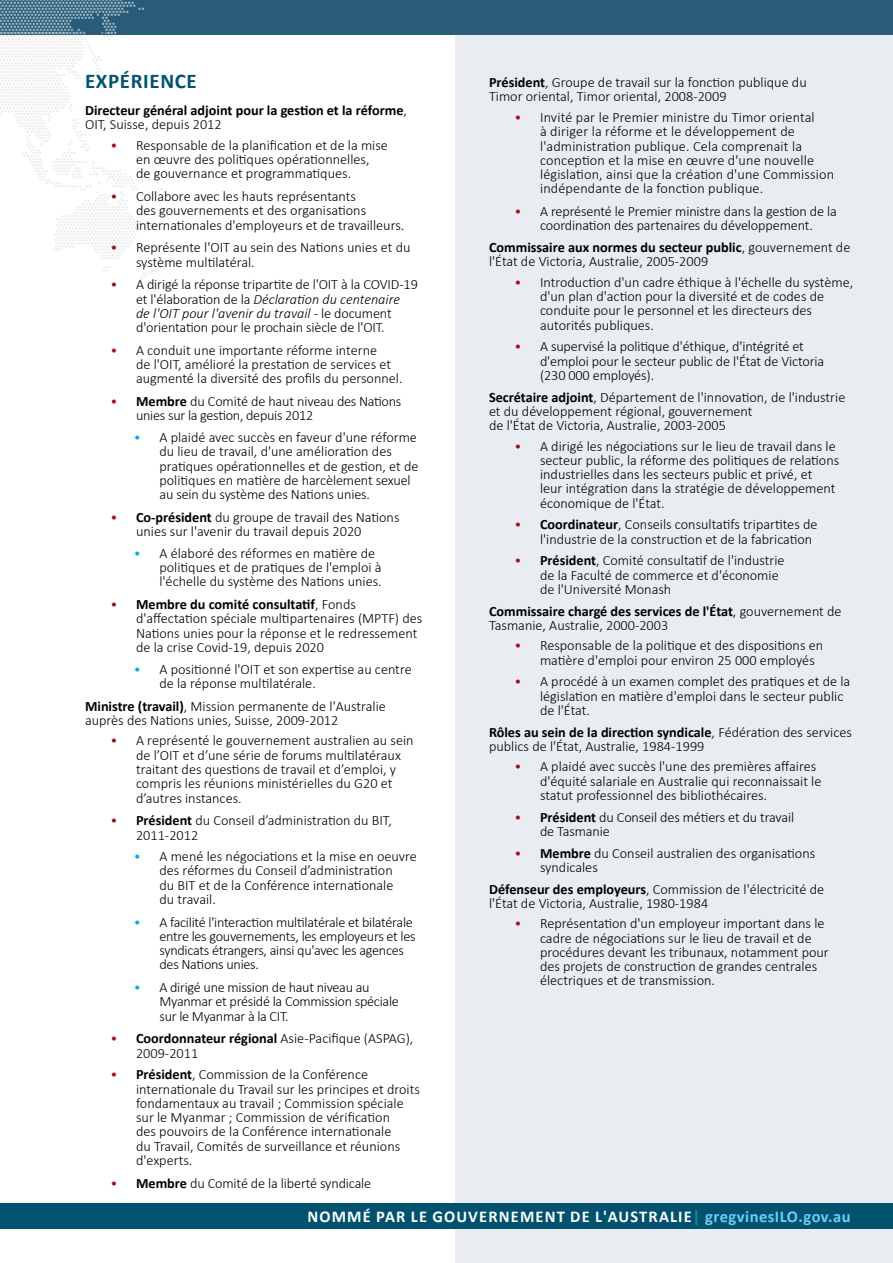
<style>
.page{position:relative;width:893px;height:1263px;background:#fff}
.page>*{position:absolute;margin:0;border:0;box-sizing:border-box;transform-origin:0 0}
.t1{font:700 21px "Calibri";letter-spacing:.03em;color:#00526e}
.t2{font:700 16.5px "Calibri";letter-spacing:.07em;color:#fff}
.t3{font:300 14.25px/14.2px "Calibri";color:#000}
.t4{font:300 14.25px/14.2px "Calibri";letter-spacing:-.02em;color:#000}
.t5{font:700 14.25px/14.2px "Calibri";color:#000}
.s1{font-weight:300}
.s2{color:#9c1519}
.s3{font-style:italic}
.s4{font-weight:700}
.s5{color:#00aeef}
.s6{color:#2281a8}
.s7{color:#6dcff6}
</style>
<div class="page">
<div style="left:455px;top:30px;width:438px;height:1233px;background:#e9ecf0"></div>
<div style="left:0;top:0;width:893px;height:34px;background:#285c78"></div>
<div style="left:0;top:1203px;width:893px;height:26px;background:#00526e"></div>
<svg style="left:0;top:0;width:175px;height:281px"></svg>
<p class="t1" style="left:85px;top:68px;width:113px">EXPÉRIENCE</p>
<p class="t5" style="left:85px;top:103px;width:324px">Directeur général adjoint pour la gestion et la réforme<span class="s1">,<br>OIT, Suisse, depuis 2012</span></p>
<p class="t3" style="left:136px;top:138px;width:253px;text-indent:-26px"><span class="s2">•</span> Responsable de la planification et de la mise en œuvre des politiques opérationnelles,<br>de gouvernance et programmatiques.</p>
<p class="t3" style="left:136px;top:189px;width:270px;text-indent:-26px"><span class="s2">•</span> Collabore avec les hauts représentants<br>des gouvernements et des organisations internationales d'employeurs et de travailleurs.</p>
<p class="t3" style="left:136px;top:240px;width:276px;text-indent:-26px"><span class="s2">•</span> Représente l'OIT au sein des Nations unies et du système multilatéral.</p>
<p class="t3" style="left:111px;top:277px;width:309px;text-align:center"><span class="s2">•</span> A dirigé la réponse tripartite de l'OIT à la COVID-19 et l'élaboration de la <span class="s3">Déclaration du centenaire<br>de l'OIT pour l'avenir du travail</span> - le document d'orientation pour le prochain siècle de l'OIT.</p>
<p class="t3" style="left:136px;top:343px;width:268px;text-indent:-26px"><span class="s2">•</span> A conduit une importante réforme interne<br>de l'OIT, amélioré la prestation de services et augmenté la diversité des profils du personnel.</p>
<p class="t4" style="left:136px;top:394px;width:267px;text-indent:-26px"><span class="s2">•</span> <span class="s4">Membre</span> du Comité de haut niveau des Nations unies sur la gestion, depuis 2012</p>
<p class="t3" style="left:159px;top:430px;width:261px;text-indent:-26px"><span class="s5">•</span> A plaidé avec succès en faveur d'une réforme du lieu de travail, d'une amélioration des pratiques opérationnelles et de gestion, et de politiques en matière de harcèlement sexuel au sein du système des Nations unies.</p>
<p class="t3" style="left:136px;top:510px;width:265px;text-indent:-26px"><span class="s2">•</span> <span class="s4">Co-président</span> du groupe de travail des Nations unies sur l'avenir du travail depuis 2020</p>
<p class="t3" style="left:159px;top:546px;width:224px;text-indent:-26px"><span class="s5">•</span> A élaboré des réformes en matière de politiques et de pratiques de l'emploi à l'échelle du système des Nations unies.</p>
<p class="t3" style="left:136px;top:597px;width:288px;text-indent:-26px"><span class="s2">•</span> <span class="s4">Membre du comité consultatif</span>, Fonds d'affectation spéciale multipartenaires (MPTF) des Nations unies pour la réponse et le redressement de la crise Covid-19, depuis 2020</p>
<p class="t3" style="left:159px;top:662px;width:254px;text-indent:-26px"><span class="s5">•</span> A positionné l'OIT et son expertise au centre de la réponse multilatérale.</p>
<p class="t3" style="left:85px;top:699px;width:302px"><span class="s4">Ministre (travail)</span>, Mission permanente de l'Australie auprès des Nations unies, Suisse, 2009-2012</p>
<p class="t3" style="left:136px;top:733px;width:279px;text-indent:-26px"><span class="s2">•</span> A représenté le gouvernement australien au sein de l’OIT et d’une série de forums multilatéraux traitant des questions de travail et d’emploi, y compris les réunions ministérielles du G20 et d’autres instances.</p>
<p class="t3" style="left:136px;top:813px;width:257px;text-indent:-26px"><span class="s2">•</span> <span class="s4">Président</span> du Conseil d’administration du BIT,<br>2011-2012</p>
<p class="t3" style="left:159px;top:849px;width:259px;text-indent:-26px"><span class="s5">•</span> A mené les négociations et la mise en oeuvre des réformes du Conseil d’administration<br>du BIT et de la Conférence internationale<br>du travail.</p>
<p class="t4" style="left:159px;top:915px;width:258px;text-indent:-26px"><span class="s5">•</span> A facilité l'interaction multilatérale et bilatérale entre les gouvernements, les employeurs et les syndicats étrangers, ainsi qu'avec les agences des Nations unies.</p>
<p class="t4" style="left:159px;top:980px;width:241px;text-indent:-26px"><span class="s5">•</span> A dirigé une mission de haut niveau au<br>Myanmar et présidé la Commission spéciale sur le Myanmar à la CIT.</p>
<p class="t3" style="left:136px;top:1031px;width:279px;text-indent:-26px"><span class="s2">•</span> <span class="s4">Coordonnateur régional</span> Asie-Pacifique (ASPAG),<br>2009-2011</p>
<p class="t3" style="left:136px;top:1067px;width:285px;text-indent:-26px"><span class="s2">•</span> <span class="s4">Président</span>, Commission de la Conférence internationale du Travail sur les principes et droits fondamentaux au travail ; Commission spéciale sur le Myanmar ; Commission de vérification<br>des pouvoirs de la Conférence internationale<br>du Travail, Comités de surveillance et réunions d'experts.</p>
<p class="t3" style="left:111px;top:1176px;width:262px"><span class="s2">•</span> <span class="s4">Membre</span> du Comité de la liberté syndicale</p>
<p class="t2" style="left:307px;top:1206px;width:545px">NOMMÉ PAR LE GOUVERNEMENT DE L'AUSTRALIE<span class="s6">|</span> <span class="s7">gregvinesILO.gov.au</span></p>
<p class="t3" style="left:489px;top:75px;width:319px"><span class="s4">Président</span>, Groupe de travail sur la fonction publique du<br>Timor oriental, Timor oriental, 2008-2009</p>
<p class="t3" style="left:540px;top:110px;width:296px;text-indent:-26px"><span class="s2">•</span> Invité par le Premier ministre du Timor oriental<br>à diriger la réforme et le développement de l'administration publique. Cela comprenait la conception et la mise en œuvre d'une nouvelle législation, ainsi que la création d'une Commission indépendante de la fonction publique.</p>
<p class="t3" style="left:514px;top:204px;width:324px;text-align:center"><span class="s2">•</span> A représenté le Premier ministre dans la gestion de la coordination des partenaires du développement.</p>
<p class="t3" style="left:489px;top:240px;width:363px"><span class="s4">Commissaire aux normes du secteur public</span>, gouvernement de l'État de Victoria, Australie, 2005-2009</p>
<p class="t3" style="left:540px;top:275px;width:315px;text-indent:-26px"><span class="s2">•</span> Introduction d'un cadre éthique à l'échelle du système, d'un plan d'action pour la diversité et de codes de conduite pour le personnel et les directeurs des autorités publiques.</p>
<p class="t3" style="left:540px;top:339px;width:286px;text-indent:-26px"><span class="s2">•</span> A supervisé la politique d'éthique, d'intégrité et d'emploi pour le secteur public de l'État de Victoria (230 000 employés).</p>
<p class="t3" style="left:489px;top:390px;width:358px"><span class="s4">Secrétaire adjoint</span>, Département de l'innovation, de l'industrie et du développement régional, gouvernement<br>de l'État de Victoria, Australie, 2003-2005</p>
<p class="t3" style="left:540px;top:439px;width:301px;text-indent:-26px"><span class="s2">•</span> A dirigé les négociations sur le lieu de travail dans le secteur public, la réforme des politiques de relations industrielles dans les secteurs public et privé, et<br>leur intégration dans la stratégie de développement économique de l'État.</p>
<p class="t3" style="left:540px;top:517px;width:279px;text-indent:-26px"><span class="s2">•</span> <span class="s4">Coordinateur</span>, Conseils consultatifs tripartites de l'industrie de la construction et de la fabrication</p>
<p class="t3" style="left:540px;top:553px;width:246px;text-indent:-26px"><span class="s2">•</span> <span class="s4">Président</span>, Comité consultatif de l'industrie de la Faculté de commerce et d'économie de l'Université Monash</p>
<p class="t3" style="left:489px;top:604px;width:354px"><span class="s4">Commissaire chargé des services de l'État</span>, gouvernement de<br>Tasmanie, Australie, 2000-2003</p>
<p class="t3" style="left:540px;top:638px;width:285px;text-indent:-26px"><span class="s2">•</span> Responsable de la politique et des dispositions en matière d'emploi pour environ 25 000 employés</p>
<p class="t3" style="left:540px;top:674px;width:312px;text-indent:-26px"><span class="s2">•</span> A procédé à un examen complet des pratiques et de la législation en matière d'emploi dans le secteur public de l'État.</p>
<p class="t3" style="left:489px;top:725px;width:364px"><span class="s4">Rôles au sein de la direction syndicale</span>, Fédération des services publics de l'État, Australie, 1984-1999</p>
<p class="t3" style="left:540px;top:759px;width:283px;text-indent:-26px"><span class="s2">•</span> A plaidé avec succès l'une des premières affaires d'équité salariale en Australie qui reconnaissait le statut professionnel des bibliothécaires.</p>
<p class="t3" style="left:540px;top:810px;width:256px;text-indent:-26px"><span class="s2">•</span> <span class="s4">Président</span> du Conseil des métiers et du travail de Tasmanie</p>
<p class="t3" style="left:540px;top:846px;width:277px;text-indent:-26px"><span class="s2">•</span> <span class="s4">Membre</span> du Conseil australien des organisations syndicales</p>
<p class="t3" style="left:489px;top:881px;width:337px"><span class="s4">Défenseur des employeurs</span>, Commission de l'électricité de l'État de Victoria, Australie, 1980-1984</p>
<p class="t3" style="left:540px;top:916px;width:290px;text-indent:-26px"><span class="s2">•</span> Représentation d'un employeur important dans le cadre de négociations sur le lieu de travail et de procédures devant les tribunaux, notamment pour des projets de construction de grandes centrales électriques et de transmission.</p>
</div>
